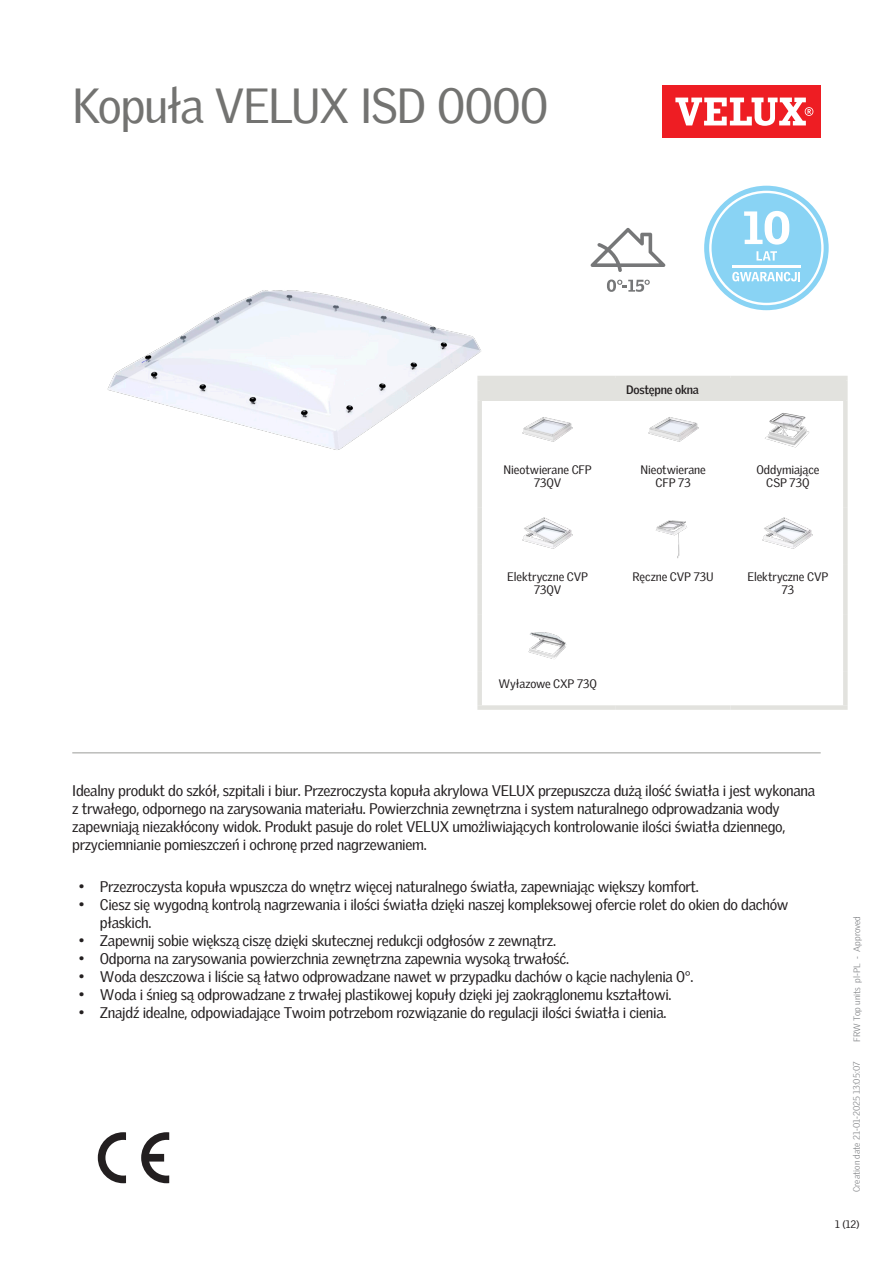
<style>
.page{position:relative;width:893px;height:1263px;background:#fff}
.page>*{position:absolute;margin:0;border:0;box-sizing:border-box;transform-origin:0 0}
.Headline{font:48px "Velux Gothic";letter-spacing:-.03em;color:#737371}
.Body_Regular{font:15px/18px "Velux Gothic";letter-spacing:-.02em;color:#231f20}
.TableText{font:12px/13.5px "Velux Gothic";letter-spacing:-.005em;color:#231f20;text-align:center}
.Body_Heading_Centre{font:700 12px "Velux Gothic";letter-spacing:-.02em;color:#231f20}
.t1{font:10.5px "Velux Gothic";color:#231f20}
.t2{font:300 9px "Velux Gothic";color:#7c7e81}
</style>
<div class="page">
<div style="left:662px;top:85px;width:159px;height:53px;background:#ee1d23"></div>
<svg style="left:675px;top:98px;width:138px;height:28px"></svg>
<hr style="left:72px;top:752px;width:749px;height:1px;background:#bcbdbb">
<svg style="left:141px;top:1132px;width:28px;height:51px"></svg>
<svg style="left:98px;top:1132px;width:28px;height:51px"></svg>
<svg style="left:704px;top:186px;width:125px;height:124px"></svg>
<img style="left:107px;top:290px;width:410px;height:160px">
<svg style="left:590px;top:228px;width:75px;height:44px"></svg>
<svg style="left:607px;top:279px;width:43px;height:13px"></svg>
<div style="left:480px;top:378px;width:365px;height:22px;background:#e2e2de"></div>
<hr style="left:477px;top:376px;width:139px;height:4px;background:#e2e2de">
<div style="left:477px;top:380px;width:5px;height:20px;background:#e2e2de"></div>
<hr style="left:616px;top:376px;width:115px;height:4px;background:#e2e2de">
<hr style="left:731px;top:376px;width:117px;height:4px;background:#e2e2de">
<div style="left:843px;top:380px;width:5px;height:20px;background:#e2e2de"></div>
<div style="left:477px;top:400px;width:5px;height:58px;background:#e2e2de"></div>
<div style="left:843px;top:400px;width:5px;height:58px;background:#e2e2de"></div>
<div style="left:477px;top:458px;width:5px;height:49px;background:#e2e2de"></div>
<div style="left:843px;top:458px;width:5px;height:49px;background:#e2e2de"></div>
<div style="left:477px;top:507px;width:5px;height:58px;background:#e2e2de"></div>
<div style="left:843px;top:507px;width:5px;height:58px;background:#e2e2de"></div>
<div style="left:477px;top:565px;width:5px;height:49px;background:#e2e2de"></div>
<div style="left:843px;top:565px;width:5px;height:49px;background:#e2e2de"></div>
<div style="left:477px;top:614px;width:5px;height:58px;background:#e2e2de"></div>
<div style="left:843px;top:614px;width:5px;height:58px;background:#e2e2de"></div>
<div style="left:477px;top:672px;width:5px;height:33px;background:#e2e2de"></div>
<div style="left:477px;top:705px;width:139px;height:5px;background:#e2e2de"></div>
<div style="left:616px;top:705px;width:115px;height:5px;background:#e2e2de"></div>
<div style="left:843px;top:672px;width:5px;height:33px;background:#e2e2de"></div>
<div style="left:731px;top:705px;width:117px;height:5px;background:#e2e2de"></div>
<img style="left:522px;top:417px;width:51px;height:25px">
<img style="left:648px;top:417px;width:51px;height:25px">
<img style="left:765px;top:413px;width:44px;height:35px">
<img style="left:522px;top:517px;width:51px;height:32px">
<img style="left:656px;top:520px;width:31px;height:38px">
<img style="left:762px;top:517px;width:51px;height:32px">
<img style="left:528px;top:632px;width:39px;height:27px">
<p class="Headline" style="left:72px;top:69px;width:478px">Kopuła VELUX ISD 0000</p>
<p class="Body_Heading_Centre" style="left:626px;top:380px;width:74px">Dostępne okna</p>
<p class="TableText" style="left:504px;top:462px;width:90px">Nieotwierane CFP<br>73QV</p>
<p class="TableText" style="left:640px;top:462px;width:67px">Nieotwierane<br>CFP 73</p>
<p class="TableText" style="left:756px;top:462px;width:65px">Oddymiające<br>CSP 73Q</p>
<p class="TableText" style="left:507px;top:568px;width:82px">Elektryczne CVP<br>73QV</p>
<p class="TableText" style="left:632px;top:568px;width:83px">Ręczne CVP 73U</p>
<p class="TableText" style="left:747px;top:568px;width:82px">Elektryczne CVP<br>73</p>
<p class="TableText" style="left:498px;top:675px;width:100px">Wyłazowe CXP 73Q</p>
<p class="Body_Regular" style="left:72px;top:780px;width:744px">Idealny produkt do szkół, szpitali i biur. Przezroczysta kopuła akrylowa VELUX przepuszcza dużą ilość światła i jest wykonana z trwałego, odpornego na zarysowania materiału. Powierzchnia zewnętrzna i system naturalnego odprowadzania wody zapewniają niezakłócony widok. Produkt pasuje do rolet VELUX umożliwiających kontrolowanie ilości światła dziennego, przyciemnianie pomieszczeń i ochronę przed nagrzewaniem.</p>
<p class="Body_Regular" style="left:79px;top:876px;width:622px">• Przezroczysta kopuła wpuszcza do wnętrz więcej naturalnego światła, zapewniając większy komfort.</p>
<p class="Body_Regular" style="left:100px;top:894px;width:690px;text-indent:-21px">• Ciesz się wygodną kontrolą nagrzewania i ilości światła dzięki naszej kompleksowej ofercie rolet do okien do dachów płaskich.</p>
<p class="Body_Regular" style="left:79px;top:930px;width:479px">• Zapewnij sobie większą ciszę dzięki skutecznej redukcji odgłosów z zewnątrz.</p>
<p class="Body_Regular" style="left:79px;top:948px;width:492px">• Odporna na zarysowania powierzchnia zewnętrzna zapewnia wysoką trwałość.</p>
<p class="Body_Regular" style="left:79px;top:966px;width:616px">• Woda deszczowa i liście są łatwo odprowadzane nawet w przypadku dachów o kącie nachylenia 0°.</p>
<p class="Body_Regular" style="left:79px;top:984px;width:594px">• Woda i śnieg są odprowadzane z trwałej plastikowej kopuły dzięki jej zaokrąglonemu kształtowi.</p>
<p class="Body_Regular" style="left:79px;top:1002px;width:589px">• Znajdź idealne, odpowiadające Twoim potrzebom rozwiązanie do regulacji ilości światła i cienia.</p>
<p class="t2" style="left:850px;top:1042px;width:127px;rotate:-90deg">FRW Top units pl-PL - Approved</p>
<p class="t2" style="left:850px;top:1192px;width:131px;rotate:-90deg">Creation date 21-01-2025 13:05:07</p>
<p class="t1" style="left:835px;top:1216px;width:26px">1 (12)</p>
</div>
